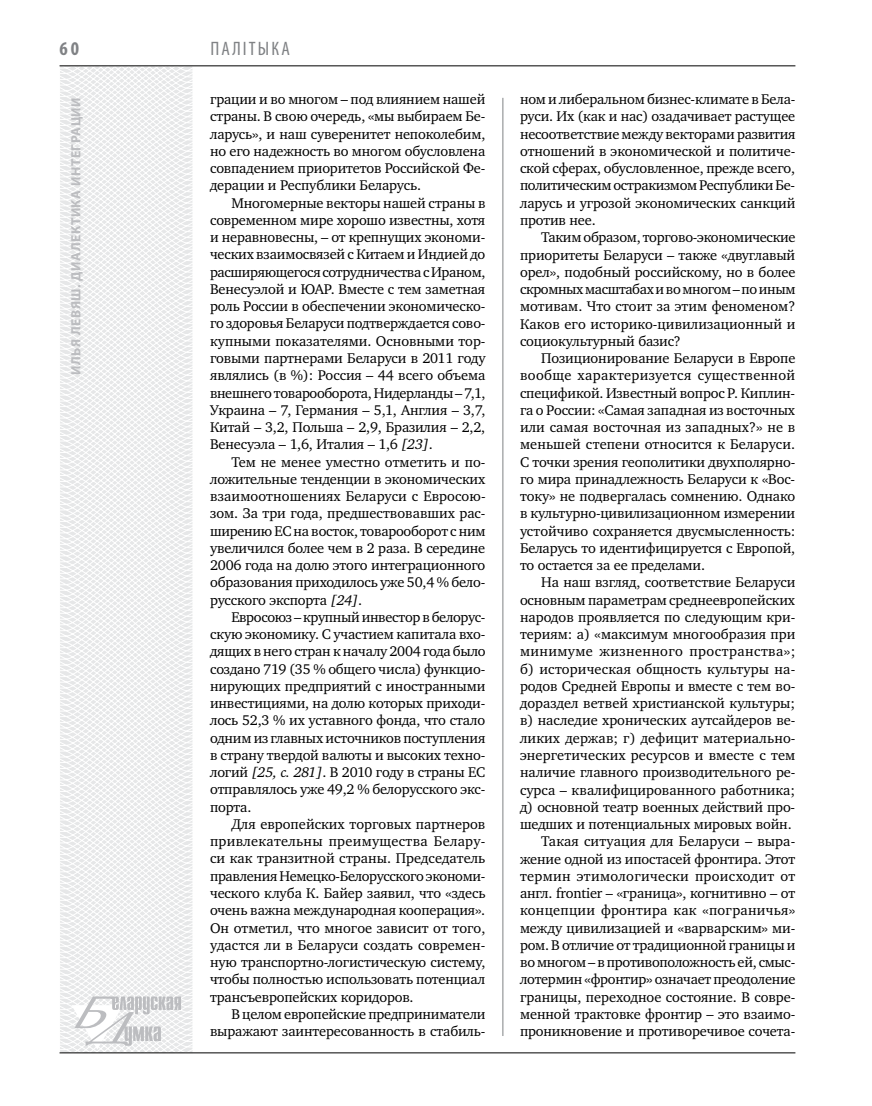
<style>
.page{position:relative;width:872px;height:1106px;background:#fff}
.page>*{position:absolute;margin:0;border:0;box-sizing:border-box;transform-origin:0 0}
.t1{font:condensed 19.5px "Myriad Pro";color:#808285}
.t2{font:700 condensed 19.5px "Myriad Pro";color:#808285}
.t3{font:14.4px/17.2px "Charter C";letter-spacing:-.01em;color:#000;text-align:justify}
.t4{font:700 13.5px "Myriad Pro";letter-spacing:.04em;color:#bcbdc0}
.s1{font-style:italic}
</style>
<div class="page">
<svg style="left:59px;top:65px;width:192px;height:989px"></svg>
<hr style="left:502px;top:98px;width:1px;height:938px;background:#808285">
<hr style="left:60px;top:1052px;width:735px;height:1px;background:#000">
<svg style="left:71px;top:996px;width:110px;height:53px"></svg>
<hr style="left:60px;top:65px;width:735px;height:1px;background:#000">
<h1 class="t2" style="left:60px;top:37px;width:21px">60</h1>
<p class="t4" style="left:67px;top:375px;width:277px;rotate:-90deg">Илья Левяш. Диалектика интеграции</p>
<h1 class="t1" style="left:210px;top:37px;width:80px">пал ітыка</h1>
<p class="t3" style="left:210px;top:91px;width:277px">грации и во многом – под влиянием нашей страны. В свою очередь, «мы выбираем Бе&shy;ларусь», и наш суверенитет непоколебим, но его надежность во многом обусловлена совпадением приоритетов Российской Фе&shy;дерации и Республики Беларусь.</p>
<p class="t3" style="left:210px;top:194px;width:277px;text-indent:21px">Многомерные векторы нашей страны в современном мире хорошо известны, хотя и неравновесны, – от крепнущих экономи&shy;ческих взаимосвязей с Китаем и Индией до расширяющегося сотрудничества с Ираном, Венесуэлой и ЮАР. Вместе с тем заметная роль России в обеспечении экономическо&shy;го здоровья Беларуси подтверждается сово&shy;купными показателями. Основными тор&shy;говыми партнерами Беларуси в 2011 году являлись (в %): Россия – 44 всего объема внешнего товарооборота, Нидерланды – 7,1, Украина – 7, Германия – 5,1, Англия – 3,7, Китай – 3,2, Польша – 2,9, Бразилия – 2,2, Венесуэла – 1,6, Италия – 1,6 <span class="s1">[23]</span>.</p>
<p class="t3" style="left:210px;top:453px;width:277px;text-indent:21px">Тем не менее уместно отметить и по&shy;ложительные тенденции в экономических взаимоотношениях Беларуси с Евросою&shy;зом. За три года, предшествовавших рас&shy;ширению ЕС на восток, товарооборот с ним увеличился более чем в 2 раза. В середине 2006 года на долю этого интеграционного образования приходилось уже 50,4 % бело&shy;русского экспорта <span class="s1">[24]</span>.</p>
<p class="t3" style="left:210px;top:608px;width:277px;text-indent:21px">Евросоюз – крупный инвестор в белорус&shy;скую экономику. С участием капитала вхо&shy;дящих в него стран к началу 2004 года было создано 719 (35 % общего числа) функцио&shy;нирующих предприятий с иностранными инвестициями, на долю которых приходи&shy;лось 52,3 % их уставного фонда, что стало одним из главных источников поступления в страну твердой валюты и высоких техно&shy;логий <span class="s1">[25, с. 281]</span>. В 2010 году в страны ЕС отправлялось уже 49,2 % белорусского экс&shy;порта.</p>
<p class="t3" style="left:210px;top:815px;width:277px;text-indent:21px">Для европейских торговых партнеров привлекательны преимущества Белару&shy;си как транзитной страны. Председатель правления Немецко-Белорусского экономи&shy;ческого клуба К. Байер заявил, что «здесь очень важна международная кооперация».<br>Он отметил, что многое зависит от того, удастся ли в Беларуси создать современ&shy;ную транспортно-логистическую систему, чтобы полностью использовать потенциал трансъевропейских коридоров.</p>
<p class="t3" style="left:210px;top:1005px;width:277px;text-align:right">В целом европейские предприниматели выражают заинтересованность в стабиль-</p>
<p class="t3" style="left:520px;top:91px;width:277px">ном и либеральном бизнес-климате в Бела&shy;руси. Их (как и нас) озадачивает растущее несоответствие между векторами развития отношений в экономической и политиче&shy;ской сферах, обусловленное, прежде всего, политическим остракизмом Республики Бе&shy;ларусь и угрозой экономических санкций против нее.</p>
<p class="t3" style="left:520px;top:229px;width:277px;text-indent:21px">Таким образом, торгово-экономические приоритеты Беларуси – также «двуглавый орел», подобный российскому, но в более скромных масштабах и во многом – по иным мотивам. Что стоит за этим феноменом?<br>Каков его историко-цивилизационный и социокультурный базис?</p>
<p class="t3" style="left:520px;top:350px;width:277px;text-indent:21px">Позиционирование Беларуси в Европе вообще характеризуется существенной спецификой. Известный вопрос Р. Киплин&shy;га о России: «Самая западная из восточных или самая восточная из западных?» не в меньшей степени относится к Беларуси.<br>С точки зрения геополитики двухполярно&shy;го мира принадлежность Беларуси к «Вос&shy;току» не подвергалась сомнению. Однако в культурно-цивилизационном измерении устойчиво сохраняется двусмысленность:<br>Беларусь то идентифицируется с Европой, то остается за ее пределами.</p>
<p class="t3" style="left:520px;top:574px;width:277px;text-align:right">На наш взгляд, соответствие Беларуси основным параметрам среднеевропейских народов проявляется по следующим кри&shy;териям: а) «максимум многообразия при минимуме жизненного пространства»; б) историческая общность культуры на&shy;родов Средней Европы и вместе с тем во&shy;дораздел ветвей христианской культуры; в) наследие хронических аутсайдеров ве&shy;ликих держав; г) дефицит материально&shy;энергетических ресурсов и вместе с тем наличие главного производительного ре&shy;сурса – квалифицированного работника; д) основной театр военных действий про&shy;шедших и потенциальных мировых войн.<br>Такая ситуация для Беларуси – выра&shy;жение одной из ипостасей фронтира. Этот термин этимологически происходит от англ. frontier – «граница», когнитивно – от концепции фронтира как «пограничья» между цивилизацией и «варварским» ми&shy;ром. В отличие от традиционной границы и во многом – в противоположность ей, смыс&shy;лотермин «фронтир» означает преодоление границы, переходное состояние. В совре&shy;менной трактовке фронтир – это взаимо&shy;проникновение и противоречивое сочета-</p>
</div>
